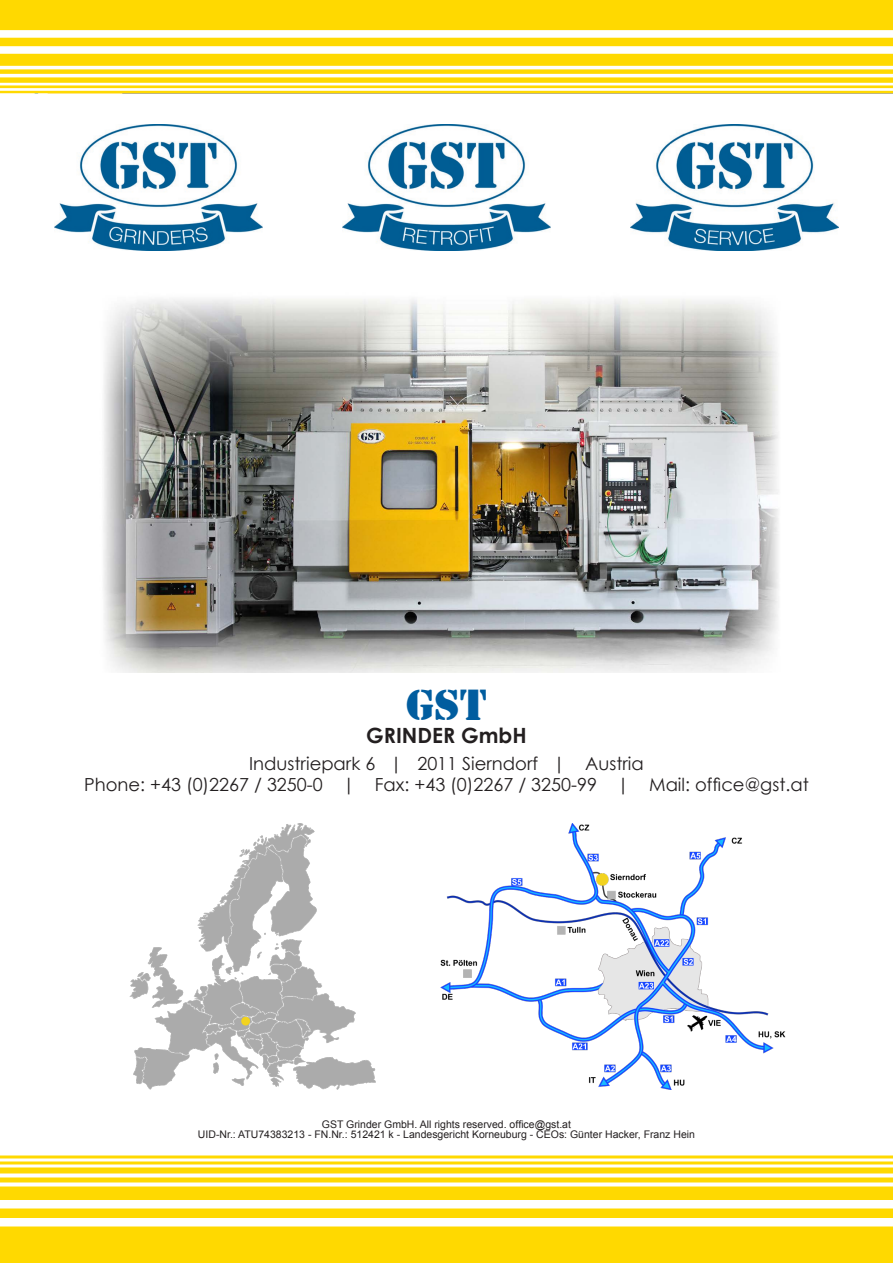
<style>
.page{position:relative;width:893px;height:1263px;background:#fff}
.page>*{position:absolute;margin:0;border:0;box-sizing:border-box;transform-origin:0 0}
.t1{font:40.5px "Stamp Plain";color:#015d9f}
.t2{font:700 21px "Century Gothic";color:#231f20}
.t3{font:18px "Century Gothic";color:#231f20}
.t4{font:10.5px "Arial";color:#231f20}
</style>
<div class="page">
<img style="left:0;top:1155px;width:893px;height:108px">
<img style="left:0;top:0;width:893px;height:125px">
<img style="left:342px;top:125px;width:209px;height:126px">
<img style="left:630px;top:125px;width:209px;height:126px">
<img style="left:441px;top:823px;width:345px;height:266px">
<img style="left:130px;top:823px;width:245px;height:267px">
<img style="left:54px;top:125px;width:209px;height:126px">
<img style="left:103px;top:299px;width:676px;height:373px">
<p class="t1" style="left:406px;top:679px;width:82px">GST</p>
<p class="t2" style="left:366px;top:719px;width:162px">GRINDER GmbH</p>
<p class="t3" style="left:249px;top:751px;width:396px">Industriepark 6 | 2011 Sierndorf | Austria</p>
<p class="t3" style="left:84px;top:772px;width:726px">Phone: +43 (0)2267 / 3250-0 | Fax: +43 (0)2267 / 3250-99 | Mail: office@gst.at</p>
<p class="t4" style="left:322px;top:1117px;width:251px">GST Grinder GmbH. All rights reserved. office@gst.at</p>
<p class="t4" style="left:198px;top:1127px;width:499px">UID-Nr.: ATU74383213 - FN.Nr.: 512421 k - Landesgericht Korneuburg - CEOs: Günter Hacker, Franz Hein</p>
</div>
